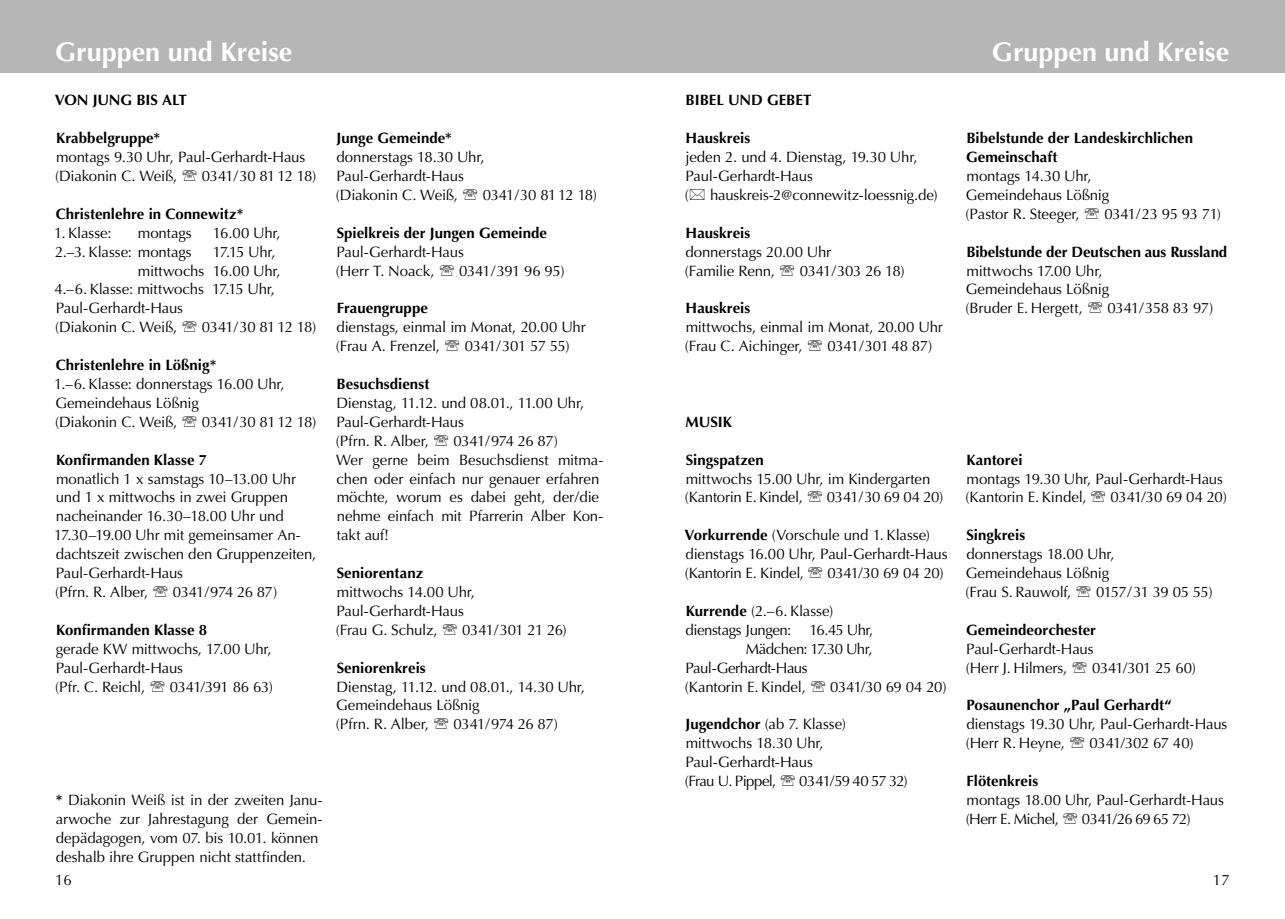
<style>
.page{position:relative;width:1285px;height:919px;background:#fff}
.page>*{position:absolute;margin:0;border:0;box-sizing:border-box;transform-origin:0 0}
.t1{font:700 27px "Optima";color:#fff}
.t2{font:15px/18.9px "Optima";letter-spacing:-.01em;color:#000}
.t3{font:700 15px/18.9px "Optima";color:#000}
.t4{font:15px "Optima";letter-spacing:-.03em;color:#000}
.t5{font:15px "Optima";letter-spacing:-.035em;color:#000}
.t6{font:15px "Optima";letter-spacing:-.065em;color:#000}
.t7{font:15px "Optima";letter-spacing:-.04em;color:#000}
.t8{font:15px "Optima";letter-spacing:-.05em;color:#000}
.s1{font-weight:700}
</style>
<div class="page">
<div style="left:0;top:0;width:1284px;height:72px;background:#b7b6b6"></div>
<h1 class="t1" style="left:55px;top:36px;width:239px">Gruppen und Kreise</h1>
<p class="t3" style="left:55px;top:91px;width:134px">VON JUNG BIS ALT</p>
<p class="t3" style="left:56px;top:129px;width:106px">Krabbelgruppe*</p>
<p class="t2" style="left:55px;top:148px;width:252px">montags 9.30 Uhr, Paul-Gerhardt-Haus (Diakonin C. Weiß,</p>
<p class="t4" style="left:202px;top:167px;width:116px">0341/30 8112 18)</p>
<p class="t3" style="left:56px;top:204px;width:189px">Christenlehre in Connewitz*</p>
<p class="t2" style="left:54px;top:223px;width:59px">1. Klasse:</p>
<p class="t2" style="left:138px;top:223px;width:55px">montags</p>
<p class="t2" style="left:213px;top:223px;width:69px">16.00 Uhr,</p>
<p class="t2" style="left:55px;top:242px;width:138px">2.–3. Klasse: montags</p>
<p class="t2" style="left:213px;top:242px;width:64px">17.15 Uhr,</p>
<p class="t2" style="left:138px;top:261px;width:144px">mittwochs 16.00 Uhr,</p>
<p class="t2" style="left:55px;top:280px;width:222px">4.–6. Klasse: mittwochs 17.15 Uhr,</p>
<p class="t2" style="left:56px;top:299px;width:129px">Paul-Gerhardt-Haus</p>
<p class="t2" style="left:55px;top:318px;width:124px">(Diakonin C. Weiß,</p>
<p class="t4" style="left:202px;top:318px;width:116px">0341/30 8112 18)</p>
<p class="t3" style="left:56px;top:355px;width:162px">Christenlehre in Lößnig*</p>
<p class="t2" style="left:54px;top:374px;width:232px">1.–6. Klasse: donnerstags 16.00 Uhr,<br>Gemeindehaus Lößnig<br>(Diakonin C. Weiß,</p>
<p class="t4" style="left:202px;top:413px;width:116px">0341/30 8112 18)</p>
<p class="t3" style="left:56px;top:450px;width:153px">Konfirmanden Klasse 7</p>
<p class="t2" style="left:54px;top:469px;width:263px">monatlich 1 x samstags 10–13.00 Uhr und 1 x mittwochs in zwei Gruppen nacheinander 16.30–18.00 Uhr und<br>17.30–19.00 Uhr mit gemeinsamer An&shy;dachtszeit zwischen den Gruppenzeiten,<br>Paul-Gerhardt-Haus<br>(Pfrn. R. Alber,</p>
<p class="t5" style="left:173px;top:583px;width:106px">0341/974 26 87)</p>
<p class="t3" style="left:56px;top:620px;width:153px">Konfirmanden Klasse 8</p>
<p class="t2" style="left:55px;top:639px;width:218px">gerade KW mittwochs, 17.00 Uhr,<br>Paul-Gerhardt-Haus<br>(Pfr. C. Reichl,</p>
<p class="t2" style="left:170px;top:677px;width:105px">0341/391 86 63)</p>
<p class="t3" style="left:336px;top:129px;width:117px">Junge Gemeinde*</p>
<p class="t2" style="left:336px;top:148px;width:150px">donnerstags 18.30 Uhr,<br>Paul-Gerhardt-Haus (Diakonin C. Weiß,</p>
<p class="t4" style="left:482px;top:186px;width:116px">0341/30 8112 18)</p>
<p class="t3" style="left:336px;top:223px;width:212px">Spielkreis der Jungen Gemeinde</p>
<p class="t2" style="left:336px;top:242px;width:129px">Paul-Gerhardt-Haus (Herr T. Noack,</p>
<p class="t4" style="left:459px;top:262px;width:107px">0341/391 96 95)</p>
<p class="t3" style="left:337px;top:299px;width:93px">Frauengruppe</p>
<p class="t2" style="left:336px;top:318px;width:251px">dienstags, einmal im Monat, 20.00 Uhr (Frau A. Frenzel,</p>
<p class="t5" style="left:464px;top:337px;width:107px">0341/301 57 55)</p>
<p class="t3" style="left:336px;top:374px;width:94px">Besuchsdienst</p>
<p class="t2" style="left:336px;top:393px;width:250px">Dienstag, 11.12. und 08.01., 11.00 Uhr,<br>Paul-Gerhardt-Haus<br>(Pfrn. R. Alber,</p>
<p class="t2" style="left:336px;top:431px;width:269px;text-indent:117px">0341/974 26 87)<br>Wer gerne beim Besuchsdienst mitma&shy;chen oder einfach nur genauer erfahren möchte, worum es dabei geht, der/die nehme einfach mit Pfarrerin Alber Kon&shy;takt auf!</p>
<p class="t3" style="left:336px;top:563px;width:88px">Seniorentanz</p>
<p class="t2" style="left:336px;top:582px;width:140px">mittwochs 14.00 Uhr,<br>Paul-Gerhardt-Haus (Frau G. Schulz,</p>
<p class="t5" style="left:462px;top:621px;width:106px">0341/301 21 26)</p>
<p class="t3" style="left:336px;top:658px;width:91px">Seniorenkreis</p>
<p class="t2" style="left:336px;top:677px;width:251px">Dienstag, 11.12. und 08.01., 14.30 Uhr,<br>Gemeindehaus Lößnig<br>(Pfrn. R. Alber,</p>
<p class="t5" style="left:453px;top:715px;width:106px">0341/974 26 87)</p>
<p class="t2" style="left:56px;top:790px;width:268px"><span class="s1">*</span> Diakonin Weiß ist in der zweiten Janu&shy;arwoche zur Jahrestagung der Gemein&shy;depädagogen, vom 07. bis 10.01. können deshalb ihre Gruppen nicht stattfinden.</p>
<p class="t3" style="left:685px;top:91px;width:127px">BIBEL UND GEBET</p>
<p class="t3" style="left:685px;top:129px;width:66px">Hauskreis</p>
<p class="t2" style="left:684px;top:148px;width:234px">jeden 2. und 4. Dienstag, 19.30 Uhr,<br>Paul-Gerhardt-Haus<br>(</p>
<p class="t2" style="left:710px;top:185px;width:229px">hauskreis-2@connewitz-loessnig.de)</p>
<p class="t3" style="left:685px;top:223px;width:66px">Hauskreis</p>
<p class="t2" style="left:684px;top:242px;width:148px">donnerstags 20.00 Uhr (Familie Renn,</p>
<p class="t2" style="left:799px;top:261px;width:106px">0341/303 26 18)</p>
<p class="t3" style="left:685px;top:299px;width:66px">Hauskreis</p>
<p class="t2" style="left:684px;top:318px;width:259px">mittwochs, einmal im Monat, 20.00 Uhr (Frau C. Aichinger,</p>
<p class="t2" style="left:827px;top:337px;width:106px">0341/301 48 87)</p>
<h1 class="t1" style="left:991px;top:36px;width:239px">Gruppen und Kreise</h1>
<p class="t3" style="left:965px;top:129px;width:228px">Bibelstunde der Landeskirchlichen<br>Gemeinschaft</p>
<p class="t2" style="left:965px;top:166px;width:145px">montags 14.30 Uhr,<br>Gemeindehaus Lößnig (Pastor R. Steeger,</p>
<p class="t4" style="left:1104px;top:205px;width:118px">0341/23 95 93 71)</p>
<p class="t3" style="left:966px;top:242px;width:262px">Bibelstunde der Deutschen aus Russland</p>
<p class="t2" style="left:965px;top:261px;width:145px">mittwochs 17.00 Uhr,<br>Gemeindehaus Lößnig (Bruder E. Hergett,</p>
<p class="t2" style="left:1107px;top:299px;width:107px">0341/358 83 97)</p>
<p class="t3" style="left:685px;top:412px;width:48px">MUSIK</p>
<p class="t3" style="left:685px;top:450px;width:79px">Singspatzen</p>
<p class="t2" style="left:684px;top:469px;width:247px">mittwochs 15.00 Uhr, im Kindergarten (Kantorin E. Kindel,</p>
<p class="t4" style="left:826px;top:488px;width:118px">0341/30 69 04 20)</p>
<p class="t2" style="left:684px;top:526px;width:264px"><span class="s1">Vorkurrende</span> (Vorschule und 1. Klasse) dienstags 16.00 Uhr, Paul-Gerhardt-Haus (Kantorin E. Kindel,</p>
<p class="t2" style="left:827px;top:563px;width:118px">0341/30 69 04 20)</p>
<p class="t2" style="left:685px;top:601px;width:149px"><span class="s1">Kurrende</span> (2.–6. Klasse)</p>
<p class="t5" style="left:685px;top:621px;width:189px">dienstags Jungen: 16.45 Uhr,</p>
<p class="t5" style="left:745px;top:640px;width:128px">Mädchen: 17.30 Uhr,</p>
<p class="t4" style="left:685px;top:658px;width:124px">Paul-Gerhardt-Haus</p>
<p class="t2" style="left:684px;top:677px;width:122px">(Kantorin E. Kindel,</p>
<p class="t2" style="left:830px;top:677px;width:118px">0341/30 69 04 20)</p>
<p class="t2" style="left:684px;top:715px;width:163px"><span class="s1">Jugendchor</span> (ab 7. Klasse) mittwochs 18.30 Uhr,<br>Paul-Gerhardt-Haus<br>(Frau U. Pippel,</p>
<p class="t6" style="left:799px;top:772px;width:110px">0341/59 40 57 32)</p>
<p class="t3" style="left:966px;top:450px;width:58px">Kantorei</p>
<p class="t2" style="left:965px;top:469px;width:259px">montags 19.30 Uhr, Paul-Gerhardt-Haus (Kantorin E. Kindel,</p>
<p class="t2" style="left:1110px;top:488px;width:118px">0341/30 69 04 20)</p>
<p class="t3" style="left:966px;top:526px;width:60px">Singkreis</p>
<p class="t2" style="left:965px;top:544px;width:150px">donnerstags 18.00 Uhr,<br>Gemeindehaus Lößnig (Frau S. Rauwolf,</p>
<p class="t7" style="left:1095px;top:583px;width:118px">0157/ 31 39 05 55)</p>
<p class="t3" style="left:965px;top:620px;width:131px">Gemeindeorchester</p>
<p class="t2" style="left:965px;top:639px;width:129px">Paul-Gerhardt-Haus (Herr J. Hilmers,</p>
<p class="t2" style="left:1091px;top:658px;width:105px">0341/301 25 60)</p>
<p class="t3" style="left:966px;top:696px;width:207px">Posaunenchor „Paul Gerhardt“</p>
<p class="t2" style="left:965px;top:715px;width:263px">dienstags 19.30 Uhr, Paul-Gerhardt-Haus (Herr R. Heyne,</p>
<p class="t2" style="left:1089px;top:733px;width:105px">0341/302 67 40)</p>
<p class="t3" style="left:966px;top:771px;width:73px">Flötenkreis</p>
<p class="t2" style="left:965px;top:790px;width:260px">montags 18.00 Uhr, Paul-Gerhardt-Haus (Herr E. Michel,</p>
<p class="t8" style="left:1081px;top:810px;width:110px">0341/26 69 65 72)</p>
<p class="t2" style="left:55px;top:870px;width:18px">16</p>
<p class="t2" style="left:1212px;top:870px;width:18px">17</p>
</div>
